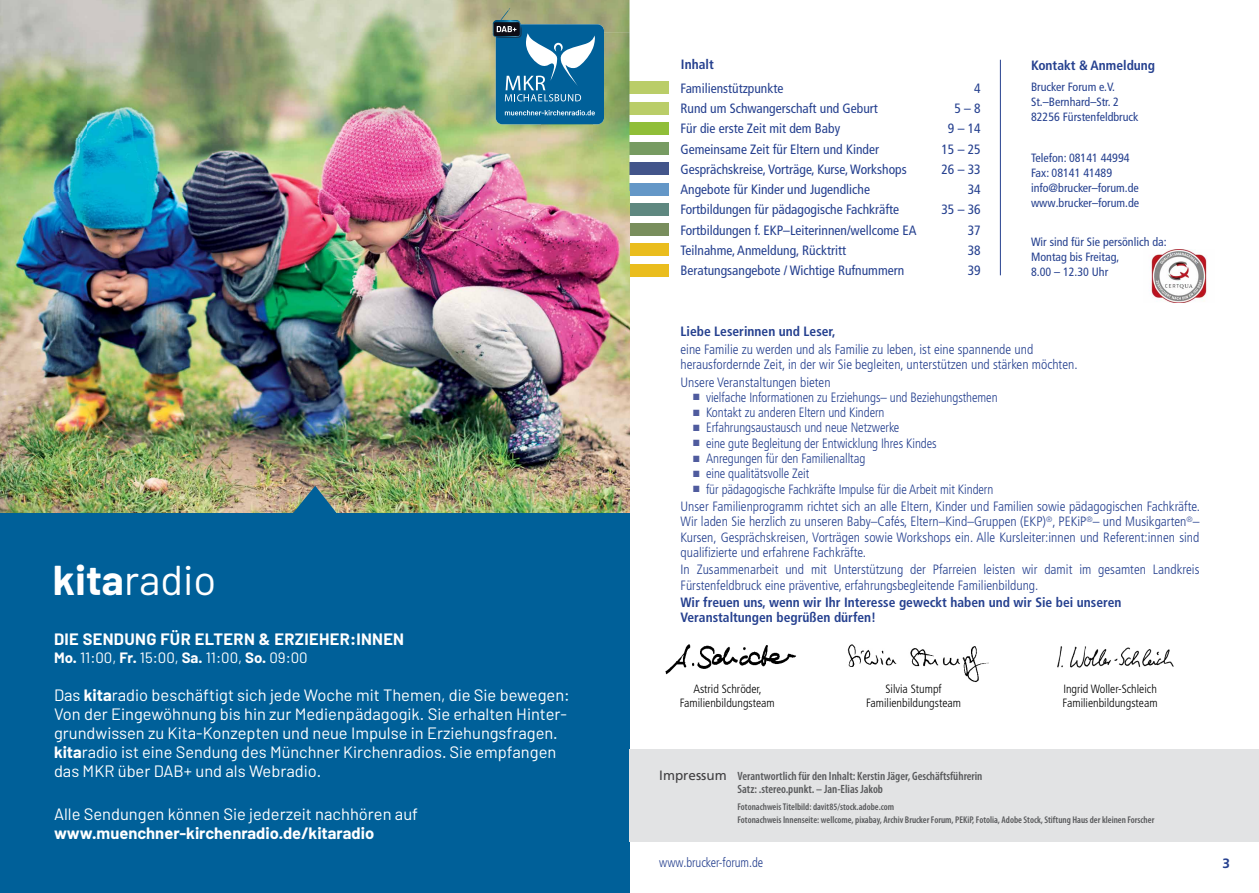
<style>
.page{position:relative;width:1259px;height:893px;background:#fff}
.page>*{position:absolute;margin:0;border:0;box-sizing:border-box;transform-origin:0 0}
.t1{font:41.7px "Barlow";color:#fff}
.t2{font:16.5px/19.2px "Barlow";color:#fff}
.t3{font:700 16.5px "Barlow";color:#fff}
.t4{font:700 16.5px "Barlow";letter-spacing:.02em;color:#fff}
.t5{font:15px "Barlow";color:#fff}
.t6{font:300 condensed 13.5px/15.3px "Frutiger LT Pro";color:#25408f}
.t7{font:300 condensed 13.5px/17.4px "Frutiger LT Pro";color:#25408f;scale:.95 1}
.t8{font:condensed 13.5px "Frutiger LT Pro";color:#25408f}
.t9{font:700 condensed 13.5px/15.3px "Frutiger";color:#25408f}
.t10{font:700 13.5px "Frutiger";color:#25408f}
.t11{font:300 condensed 13.2px "Frutiger LT Pro";letter-spacing:-.005em;color:#25408f;scale:.95 1}
.t12{font:condensed 12px/15px "Frutiger LT Pro";color:#25408f}
.t13{font:300 condensed 12px/13.5px "Frutiger LT Pro";color:#000;text-align:center}
.t14{font:600 condensed 12px/13.5px "Myriad Pro";color:#58595b}
.t15{font:600 condensed 9.75px/13.5px "Myriad Pro";color:#58595b}
.s1{font-weight:700}
.s2{color:#4f5b9e}
.s3{font-family:"Frutiger";font-weight:400;font-stretch:normal;font-size:13.5px;color:#414042}
</style>
<div class="page">
<hr style="left:1000px;top:60px;width:1px;height:215px;background:#25408f">
<div style="left:629px;top:122px;width:40px;height:13px;background:#90be38"></div>
<div style="left:629px;top:142px;width:40px;height:13px;background:#779b62"></div>
<div style="left:629px;top:163px;width:40px;height:12px;background:#43558a"></div>
<div style="left:629px;top:183px;width:40px;height:12px;background:#6497c7"></div>
<div style="left:629px;top:203px;width:40px;height:13px;background:#5f8880"></div>
<div style="left:629px;top:224px;width:40px;height:12px;background:#798e5d"></div>
<div style="left:629px;top:102px;width:40px;height:12px;background:#bacd68"></div>
<div style="left:629px;top:82px;width:40px;height:12px;background:#bacd68"></div>
<div style="left:629px;top:264px;width:40px;height:12px;background:#eabd1e"></div>
<div style="left:629px;top:244px;width:40px;height:12px;background:#eabd1e"></div>
<img style="left:0;top:192px;width:629px;height:321px">
<img style="left:0;top:0;width:629px;height:32px">
<img style="left:0;top:32px;width:541px;height:160px">
<img style="left:592px;top:32px;width:37px;height:160px">
<img style="left:541px;top:124px;width:51px;height:68px">
<div style="left:0;top:513px;width:629px;height:380px;background:#006099"></div>
<svg style="left:290px;top:486px;width:49px;height:27px"></svg>
<div style="left:496px;top:24px;width:108px;height:100px;background:#006099;border-radius:7px"></div>
<svg style="left:505px;top:110px;width:90px;height:5px"></svg>
<svg style="left:493px;top:8px;width:102px;height:93px"></svg>
<img style="left:1151px;top:250px;width:56px;height:53px">
<img style="left:847px;top:644px;width:142px;height:39px">
<img style="left:1057px;top:646px;width:117px;height:22px">
<img style="left:665px;top:644px;width:131px;height:31px">
<div style="left:629px;top:749px;width:630px;height:93px;background:#e2e3e4"></div>
<h1 class="t1" style="left:53px;top:554px;width:165px"><span class="s1">kita</span>radio</h1>
<p class="t4" style="left:54px;top:629px;width:352px">DIE SENDUNG FÜR ELTERN &amp; ERZIEHER:INNEN</p>
<p class="t5" style="left:54px;top:649px;width:255px"><span class="s1">Mo.</span> 11:00, <span class="s1">Fr.</span> 15:00, <span class="s1">Sa.</span> 11:00, <span class="s1">So.</span> 09:00</p>
<p class="t2" style="left:54px;top:685px;width:517px">Das <span class="s1">kita</span>radio beschäftigt sich jede Woche mit Themen, die Sie bewegen:<br>Von der Eingewöhnung bis hin zur Medienpädagogik. Sie erhalten Hinter&shy;grundwissen zu Kita-Konzepten und neue Impulse in Erziehungsfragen. <span class="s1">kita</span>radio ist eine Sendung des Münchner Kirchenradios. Sie empfangen das MKR über DAB+ und als Webradio.</p>
<p class="t2" style="left:54px;top:804px;width:366px">Alle Sendungen können Sie jederzeit nachhören auf</p>
<p class="t3" style="left:54px;top:823px;width:322px">www.muenchner-kirchenradio.de/kitaradio</p>
<p class="t9" style="left:681px;top:57px;width:34px">Inhalt</p>
<p class="t8" style="left:680px;top:80px;width:104px">Familienstützpunkte</p>
<p class="t8" style="left:974px;top:80px;width:8px">4</p>
<p class="t8" style="left:680px;top:100px;width:199px">Rund um Schwangerschaft und Geburt</p>
<p class="t8" style="left:954px;top:100px;width:28px">5 – 8</p>
<p class="t8" style="left:680px;top:121px;width:161px">Für die erste Zeit mit dem Baby</p>
<p class="t8" style="left:948px;top:121px;width:34px">9 – 14</p>
<p class="t8" style="left:680px;top:141px;width:200px">Gemeinsame Zeit für Eltern und Kinder</p>
<p class="t8" style="left:941px;top:141px;width:41px">15 – 25</p>
<p class="t8" style="left:680px;top:161px;width:228px">Gesprächskreise, Vorträge, Kurse, Workshops</p>
<p class="t8" style="left:941px;top:161px;width:41px">26 – 33</p>
<p class="t8" style="left:680px;top:182px;width:191px">Angebote für Kinder und Jugendliche</p>
<p class="t8" style="left:967px;top:182px;width:14px">34</p>
<p class="t8" style="left:680px;top:202px;width:220px">Fortbildungen für pädagogische Fachkräfte</p>
<p class="t8" style="left:941px;top:202px;width:41px">35 – 36</p>
<p class="t8" style="left:680px;top:222px;width:237px">Fortbildungen f. EKP–Leiterinnen/wellcome EA</p>
<p class="t8" style="left:967px;top:222px;width:14px">37</p>
<p class="t8" style="left:680px;top:242px;width:167px">Teilnahme, Anmeldung, Rücktritt</p>
<p class="t8" style="left:967px;top:242px;width:14px">38</p>
<p class="t8" style="left:680px;top:263px;width:225px">Beratungsangebote / Wichtige Rufnummern</p>
<p class="t8" style="left:967px;top:263px;width:14px">39</p>
<p class="t9" style="left:1031px;top:58px;width:126px">Kontakt &amp; Anmeldung</p>
<p class="t12" style="left:1031px;top:80px;width:109px">Brucker Forum e.V.<br>St.–Bernhard–Str. 2<br>82256 Fürstenfeldbruck</p>
<p class="t12" style="left:1031px;top:150px;width:110px">Telefon: 08141 44994<br>Fax: 08141 41489 info@brucker–forum.de www.brucker–forum.de</p>
<p class="t12" style="left:1031px;top:234px;width:137px">Wir sind für Sie persönlich da:<br>Montag bis Freitag,<br>8.00 – 12.30 Uhr</p>
<p class="t9" style="left:680px;top:324px;width:156px">Liebe Leserinnen und Leser,</p>
<p class="t6" style="left:680px;top:342px;width:398px">eine Familie zu werden und als Familie zu leben, ist eine spannende und herausfordernde Zeit, in der wir Sie begleiten, unterstützen und stärken möchten.</p>
<p class="t6" style="left:680px;top:374px;width:152px">Unsere Veranstaltungen bieten</p>
<p class="t7" style="left:693px;top:389px;width:322px"><span class="s2">■</span> vielfache Informationen zu Erziehungs– und Beziehungsthemen</p>
<p class="t7" style="left:693px;top:404px;width:203px"><span class="s2">■</span> Kontakt zu anderen Eltern und Kindern</p>
<p class="t7" style="left:693px;top:419px;width:218px"><span class="s2">■</span> Erfahrungsaustausch und neue Netzwerke</p>
<p class="t7" style="left:693px;top:435px;width:258px"><span class="s2">■</span> eine gute Begleitung der Entwicklung Ihres Kindes</p>
<p class="t7" style="left:693px;top:450px;width:183px"><span class="s2">■</span> Anregungen für den Familienalltag</p>
<p class="t7" style="left:693px;top:465px;width:124px"><span class="s2">■</span> eine qualitätsvolle Zeit</p>
<p class="t7" style="left:680px;top:480px;width:548px;text-indent:13px"><span class="s2">■</span> für pädagogische Fachkräfte Impulse für die Arbeit mit Kindern<br>Unser Familienprogramm richtet sich an alle Eltern, Kinder und Familien sowie pädagogischen Fachkräfte.</p>
<p class="t6" style="left:680px;top:514px;width:520px;text-align:justify">Wir laden Sie herzlich zu unseren Baby–Cafés, Eltern–Kind–Gruppen (EKP)<sup>®</sup>, PEKiP<sup>®</sup>– und Musikgarten<sup>®</sup>– Kursen, Gesprächskreisen, Vorträgen sowie Workshops ein. Alle Kursleiter:innen und Referent:innen sind qualifizierte und erfahrene Fachkräfte.</p>
<p class="t6" style="left:680px;top:562px;width:520px">In Zusammenarbeit und mit Unterstützung der Pfarreien leisten wir damit im gesamten Landkreis<br>Fürstenfeldbruck eine präventive, erfahrungsbegleitende Familienbildung.</p>
<p class="t9" style="left:680px;top:595px;width:442px">Wir freuen uns, wenn wir Ihr Interesse geweckt haben und wir Sie bei unseren<br>Veranstaltungen begrüßen dürfen!</p>
<p class="t13" style="left:866px;top:682px;width:96px">Silvia Stumpf<br>Familienbildungsteam</p>
<p class="t13" style="left:680px;top:682px;width:96px">Astrid Schröder,<br>Familienbildungsteam</p>
<p class="t13" style="left:1062px;top:682px;width:96px;text-align:left">Ingrid Woller-Schleich<br>Familienbildungsteam</p>
<p class="t14" style="left:737px;top:769px;width:246px;text-indent:-78px"><span class="s3">Impressum</span> Verantwortlich für den Inhalt: Kerstin Jäger, Geschäftsführerin<br>Satz: .stereo.punkt. – Jan-Elias Jakob</p>
<p class="t15" style="left:737px;top:799px;width:418px">Fotonachweis Titelbild: davit85/stock.adobe.com<br>Fotonachweis Innenseite: wellcome, pixabay, Archiv Brucker Forum, PEKiP, Fotolia, Adobe Stock, Stiftung Haus der kleinen Forscher</p>
<p class="t11" style="left:659px;top:855px;width:111px">www.brucker-forum.de</p>
<p class="t10" style="left:1222px;top:856px;width:9px">3</p>
</div>
